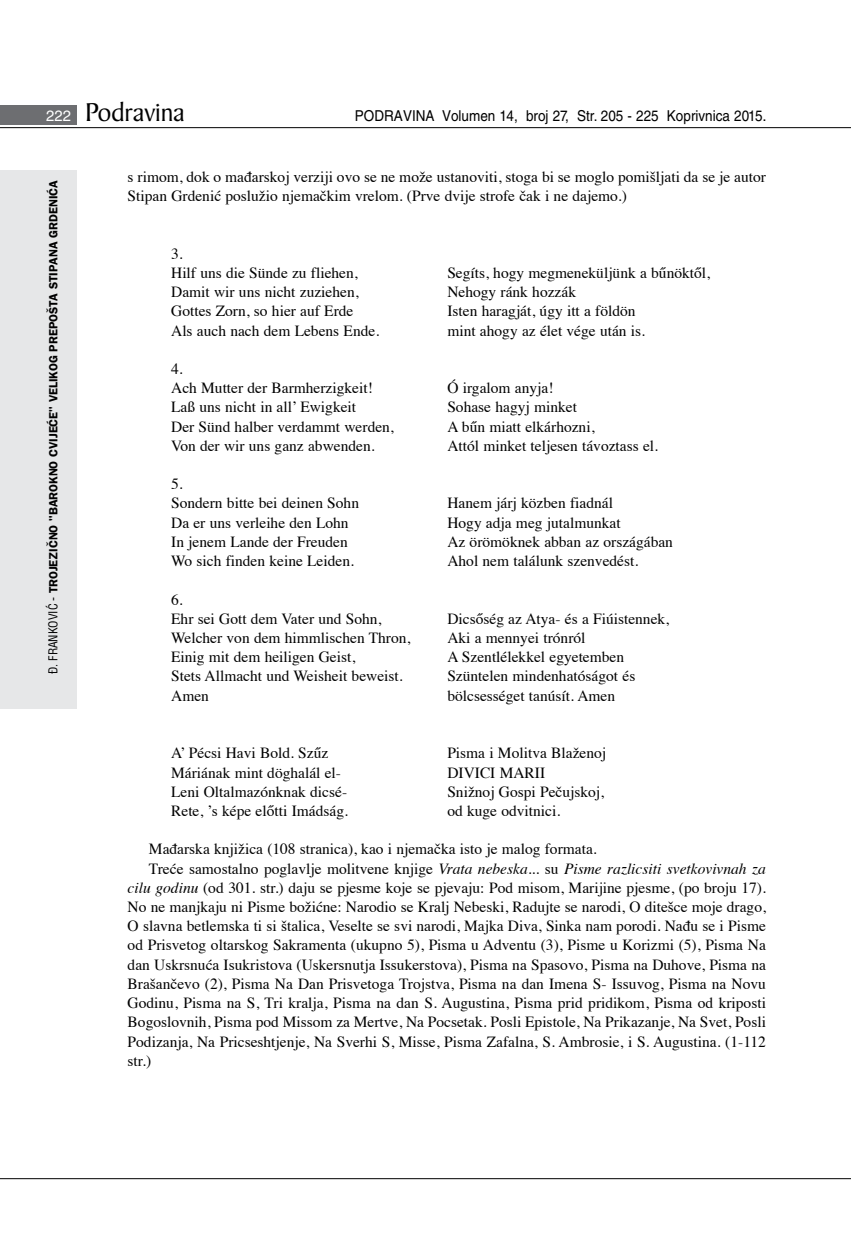
<style>
.page{position:relative;width:851px;height:1234px;background:#fff}
.page>*{position:absolute;margin:0;border:0;box-sizing:border-box;transform-origin:0 0}
.t1{font:27.6px "Baker Signet BT";color:#000}
.t2{font:15.45px/19.2px "Times";color:#000}
.t3{font:15px "Helvetica LT Skin 29";color:#000;scale:.9 1}
.t4{font:600 12px "ITC Franklin Gothic Skin 29";letter-spacing:-.005em;color:#000}
.t5{font:condensed 12px "Helvetica LT Skin 29";color:#000}
.s1{font-family:"Helvetica LT Skin 29";font-size:15px;color:#fff}
.s2{font-family:"Helvetica LT Skin 29";font-weight:400;font-stretch:condensed}
.s3{font-style:italic}
</style>
<div class="page">
<div style="left:0;top:170px;width:77px;height:538px;background:#e6e7e8"></div>
<div style="left:0;top:105px;width:77px;height:19px;background:#6d6e71"></div>
<hr style="left:0;top:127px;width:850px;height:1px;background:#000">
<hr style="left:0;top:1177px;width:850px;height:1px;background:#000">
<h1 class="t1" style="left:46px;top:95px;width:140px"><span class="s1">222</span> Podravina</h1>
<p class="t3" style="left:355px;top:107px;width:459px">PODRAVINA Volumen 14, broj 27, Str. 205 - 225 Koprivnica 2015.</p>
<p class="t4" style="left:46px;top:600px;width:422px;rotate:-90deg"><span class="s2">-</span> TROJEZIČNO "BAROKNO CVIJEĆE" VELIKOG PREPOŠTA STIPANA GRDENIĆA</p>
<p class="t2" style="left:128px;top:166px;width:639px">s rimom, dok o mađarskoj verziji ovo se ne može ustanoviti, stoga bi se moglo pomišljati da se je autor<br>Stipan Grdenić poslužio njemačkim vrelom. (Prve dvije strofe čak i ne dajemo.)</p>
<p class="t2" style="left:171px;top:242px;width:188px">3.<br>Hilf uns die Sünde zu fliehen,</p>
<p class="t2" style="left:447px;top:262px;width:264px">Segíts, hogy megmeneküljünk a bűnöktől,</p>
<p class="t2" style="left:171px;top:281px;width:189px">Damit wir uns nicht zuziehen,</p>
<p class="t2" style="left:447px;top:281px;width:130px">Nehogy ránk hozzák</p>
<p class="t2" style="left:171px;top:300px;width:184px">Gottes Zorn, so hier auf Erde</p>
<p class="t2" style="left:447px;top:300px;width:190px">Isten haragját, úgy itt a földön</p>
<p class="t2" style="left:171px;top:319px;width:209px">Als auch nach dem Lebens Ende.</p>
<p class="t2" style="left:447px;top:319px;width:199px">mint ahogy az élet vége után is.</p>
<p class="t2" style="left:171px;top:358px;width:203px">4.<br>Ach Mutter der Barmherzigkeit!</p>
<p class="t2" style="left:447px;top:377px;width:108px">Ó irgalom anyja!</p>
<p class="t2" style="left:171px;top:396px;width:186px">Laß uns nicht in all’ Ewigkeit</p>
<p class="t2" style="left:447px;top:396px;width:131px">Sohase hagyj minket</p>
<p class="t2" style="left:171px;top:415px;width:224px">Der Sünd halber verdammt werden,</p>
<p class="t2" style="left:447px;top:415px;width:149px">A bűn miatt elkárhozni,</p>
<p class="t2" style="left:171px;top:434px;width:205px">Von der wir uns ganz abwenden.</p>
<p class="t2" style="left:447px;top:434px;width:212px">Attól minket teljesen távoztass el.</p>
<p class="t2" style="left:171px;top:473px;width:189px">5.<br>Sondern bitte bei deinen Sohn</p>
<p class="t2" style="left:447px;top:492px;width:167px">Hanem járj közben fiadnál</p>
<p class="t2" style="left:171px;top:511px;width:179px">Da er uns verleihe den Lohn</p>
<p class="t2" style="left:447px;top:511px;width:175px">Hogy adja meg jutalmunkat</p>
<p class="t2" style="left:171px;top:530px;width:178px">In jenem Lande der Freuden</p>
<p class="t2" style="left:447px;top:530px;width:227px">Az örömöknek abban az országában</p>
<p class="t2" style="left:171px;top:550px;width:184px">Wo sich finden keine Leiden.</p>
<p class="t2" style="left:447px;top:550px;width:192px">Ahol nem találunk szenvedést.</p>
<p class="t2" style="left:171px;top:588px;width:212px">6.<br>Ehr sei Gott dem Vater und Sohn,</p>
<p class="t2" style="left:447px;top:607px;width:223px">Dicsőség az Atya- és a Fiúistennek,</p>
<p class="t5" style="left:46px;top:674px;width:26px;rotate:-90deg">Đ. Franković</p>
<p class="t2" style="left:171px;top:626px;width:241px">Welcher von dem himmlischen Thron,</p>
<p class="t2" style="left:447px;top:626px;width:140px">Aki a mennyei trónról</p>
<p class="t2" style="left:171px;top:646px;width:185px">Einig mit dem heiligen Geist,</p>
<p class="t2" style="left:447px;top:646px;width:178px">A Szentlélekkel egyetemben</p>
<p class="t2" style="left:171px;top:665px;width:233px">Stets Allmacht und Weisheit beweist.</p>
<p class="t2" style="left:447px;top:665px;width:189px">Szüntelen mindenhatóságot és</p>
<p class="t2" style="left:171px;top:684px;width:39px">Amen</p>
<p class="t2" style="left:447px;top:684px;width:169px">bölcsességet tanúsít. Amen</p>
<p class="t2" style="left:171px;top:742px;width:159px">A’ Pécsi Havi Bold. Szűz</p>
<p class="t2" style="left:447px;top:742px;width:160px">Pisma i Molitva Blaženoj</p>
<p class="t2" style="left:171px;top:761px;width:171px">Máriának mint döghalál el-</p>
<p class="t2" style="left:447px;top:761px;width:99px">DIVICI MARII</p>
<p class="t2" style="left:171px;top:780px;width:177px">Leni Oltalmazónknak dicsé-</p>
<p class="t2" style="left:447px;top:780px;width:158px">Snižnoj Gospi Pečujskoj,</p>
<p class="t2" style="left:171px;top:799px;width:178px">Rete, ’s képe előtti Imádság.</p>
<p class="t2" style="left:447px;top:799px;width:114px">od kuge odvitnici.</p>
<p class="t2" style="left:149px;top:838px;width:449px">Mađarska knjižica (108 stranica), kao i njemačka isto je malog formata.</p>
<p class="t2" style="left:149px;top:857px;width:618px">Treće samostalno poglavlje molitvene knjige <span class="s3">Vrata nebeska</span>... su <span class="s3">Pisme razlicsiti svetkovivnah za</span></p>
<p class="t2" style="left:128px;top:876px;width:639px"><span class="s3">cilu godinu</span> (od 301. str.) daju se pjesme koje se pjevaju: Pod misom, Marijine pjesme, (po broju 17).</p>
<p class="t2" style="left:128px;top:895px;width:639px">No ne manjkaju ni Pisme božićne: Narodio se Kralj Nebeski, Radujte se narodi, O ditešce moje drago,</p>
<p class="t2" style="left:128px;top:914px;width:639px">O slavna betlemska ti si štalica, Veselte se svi narodi, Majka Diva, Sinka nam porodi. Nađu se i Pisme</p>
<p class="t2" style="left:128px;top:934px;width:639px">od Prisvetog oltarskog Sakramenta (ukupno 5), Pisma u Adventu (3), Pisme u Korizmi (5), Pisma Na</p>
<p class="t2" style="left:128px;top:953px;width:639px">dan Uskrsnuća Isukristova (Uskersnutja Issukerstova), Pisma na Spasovo, Pisma na Duhove, Pisma na</p>
<p class="t2" style="left:128px;top:972px;width:639px">Brašančevo (2), Pisma Na Dan Prisvetoga Trojstva, Pisma na dan Imena S- Issuvog, Pisma na Novu</p>
<p class="t2" style="left:128px;top:991px;width:639px">Godinu, Pisma na S, Tri kralja, Pisma na dan S. Augustina, Pisma prid pridikom, Pisma od kriposti</p>
<p class="t2" style="left:128px;top:1010px;width:639px">Bogoslovnih, Pisma pod Missom za Mertve, Na Pocsetak. Posli Epistole, Na Prikazanje, Na Svet, Posli</p>
<p class="t2" style="left:128px;top:1030px;width:639px">Podizanja, Na Pricseshtjenje, Na Sverhi S, Misse, Pisma Zafalna, S. Ambrosie, i S. Augustina. (1-112</p>
<p class="t2" style="left:128px;top:1049px;width:25px">str.)</p>
</div>
